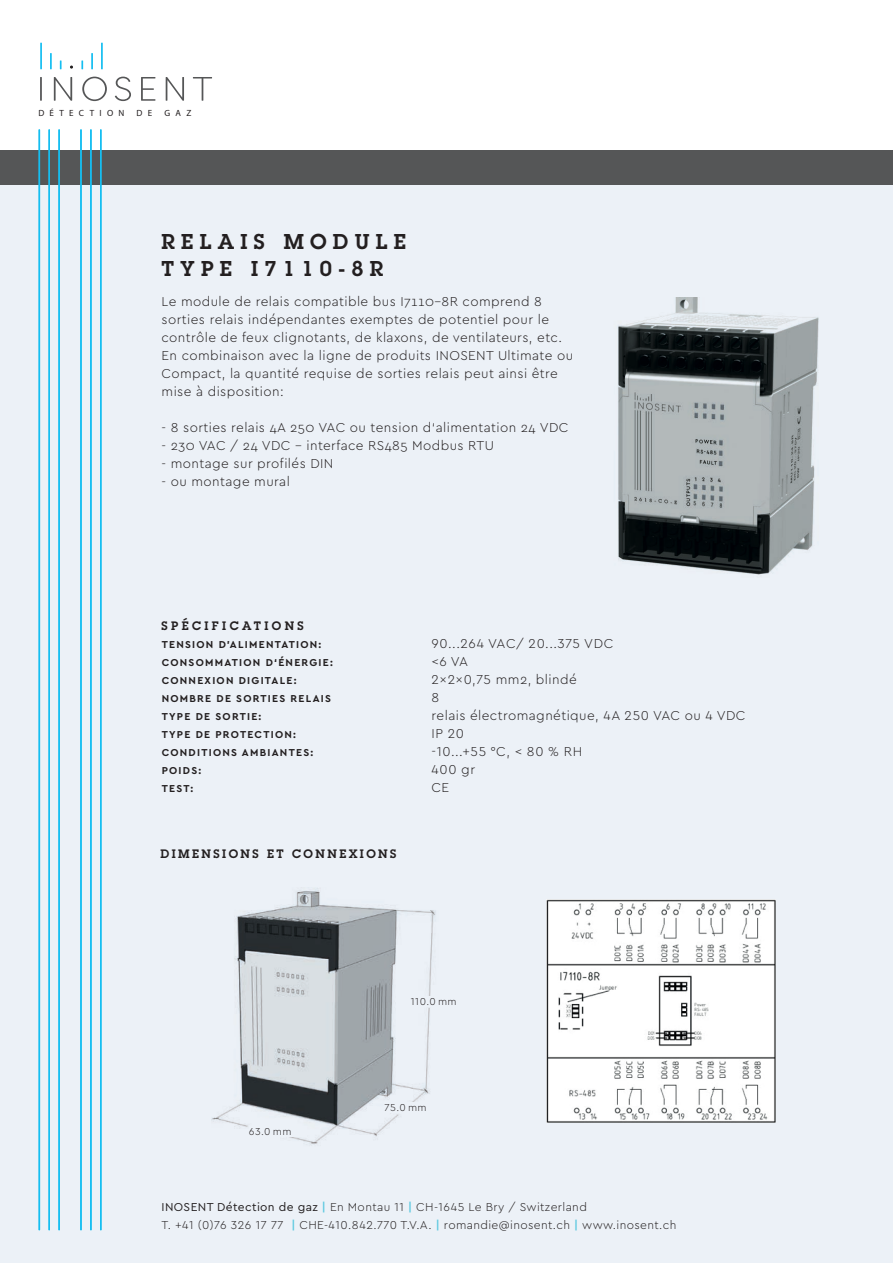
<style>
.page{position:relative;width:893px;height:1263px;background:#fff}
.page>*{position:absolute;margin:0;border:0;box-sizing:border-box;transform-origin:0 0}
.t1{font:600 21px/27px "Lubalin Graph";letter-spacing:.3em;color:#231f20}
.t2{font:300 13.5px/18px "Cera PRO";letter-spacing:.03em;color:#231f20}
.t3{font:300 13.5px "Cera PRO";letter-spacing:.05em;color:#231f20}
.t4{font:300 12px/18px "Cera PRO";letter-spacing:.03em;color:#231f20}
.t5{font:600 12px "Lubalin Graph";letter-spacing:.2em;color:#231f20}
.t6{font:600 12px "Lubalin Graph";letter-spacing:.28em;color:#231f20}
.t7{font:700 10.5px "Cera PRO";letter-spacing:.12em;color:#231f20}
.t8{font:300 10.5px "Cera PRO";letter-spacing:.05em;color:#231f20}
.t9{font:9px "Myriad Pro";letter-spacing:.59em;color:#231f20}
.s1{font-weight:400}
.s2{font-weight:700;color:#61cae1}
</style>
<div class="page">
<div style="left:0;top:163px;width:893px;height:1100px;background:#ecf1f7"></div>
<div style="left:0;top:150px;width:893px;height:34px;background:#555657"></div>
<hr style="left:39px;top:129px;width:1px;height:1101px;background:#15bef1">
<hr style="left:49px;top:129px;width:1px;height:1101px;background:#15bef1">
<hr style="left:58px;top:129px;width:2px;height:1101px;background:#15bef1">
<hr style="left:100px;top:129px;width:2px;height:1101px;background:#15bef1">
<hr style="left:90px;top:129px;width:2px;height:1101px;background:#15bef1">
<hr style="left:80px;top:129px;width:2px;height:1101px;background:#15bef1">
<svg style="left:40px;top:77px;width:172px;height:24px"></svg>
<hr style="left:40px;top:43px;width:2px;height:26px;background:#15bef1">
<svg style="left:50px;top:53px;width:2px;height:16px"></svg>
<svg style="left:60px;top:60px;width:2px;height:9px"></svg>
<hr style="left:101px;top:43px;width:2px;height:26px;background:#15bef1">
<svg style="left:91px;top:53px;width:2px;height:16px"></svg>
<svg style="left:81px;top:60px;width:2px;height:9px"></svg>
<img style="left:618px;top:297px;width:201px;height:278px">
<img style="left:546px;top:899px;width:230px;height:223px">
<img style="left:211px;top:888px;width:225px;height:256px">
<div style="left:384px;top:1102px;width:58px;height:10px;background:#ecf1f7"></div>
<div style="left:249px;top:1126px;width:58px;height:10px;background:#ecf1f7"></div>
<div style="left:411px;top:996px;width:58px;height:10px;background:#ecf1f7"></div>
<p class="t9" style="left:38px;top:108px;width:88px">DÉTECTION</p>
<p class="t9" style="left:137px;top:108px;width:17px">D E</p>
<p class="t9" style="left:165px;top:108px;width:29px">GAZ</p>
<h1 class="t1" style="left:162px;top:228px;width:246px">RELAIS MODULE<br>TYPE I7110-8R</h1>
<p class="t2" style="left:162px;top:292px;width:413px">Le module de relais compatible bus I7110–8R comprend 8 sorties relais indépendantes exemptes de potentiel pour le contrôle de feux clignotants, de klaxons, de ventilateurs, etc.<br>En combinaison avec la ligne de produits INOSENT Ultimate ou Compact, la quantité requise de sorties relais peut ainsi être mise à disposition:</p>
<p class="t2" style="left:162px;top:418px;width:408px">- 8 sorties relais 4A 250 VAC ou tension d‘alimentation 24 VDC</p>
<p class="t2" style="left:162px;top:436px;width:334px">- 230 VAC / 24 VDC – interface RS485 Modbus RTU</p>
<p class="t2" style="left:162px;top:454px;width:173px">- montage sur profilés DIN</p>
<p class="t2" style="left:162px;top:472px;width:130px">- ou montage mural</p>
<p class="t6" style="left:162px;top:618px;width:144px">SPÉCIFICATIONS</p>
<p class="t7" style="left:162px;top:638px;width:161px">TENSION D’ALIMENTATION:</p>
<p class="t3" style="left:432px;top:635px;width:183px">90...264 VAC/ 20...375 VDC</p>
<p class="t7" style="left:162px;top:656px;width:173px">CONSOMMATION D‘ÉNERGIE:</p>
<p class="t2" style="left:432px;top:652px;width:38px">&lt;6 VA</p>
<p class="t7" style="left:162px;top:674px;width:136px">CONNEXION DIGITALE:</p>
<p class="t2" style="left:432px;top:670px;width:147px">2×2×0,75 mm2, blindé</p>
<p class="t7" style="left:162px;top:692px;width:171px">NOMBRE DE SORTIES RELAIS</p>
<p class="t2" style="left:432px;top:688px;width:9px">8</p>
<p class="t7" style="left:162px;top:710px;width:101px">TYPE DE SORTIE:</p>
<p class="t2" style="left:432px;top:706px;width:315px">relais électromagnétique, 4A 250 VAC ou 4 VDC</p>
<p class="t7" style="left:162px;top:728px;width:136px">TYPE DE PROTECTION:</p>
<p class="t2" style="left:432px;top:724px;width:34px">IP 20</p>
<p class="t7" style="left:162px;top:746px;width:153px">CONDITIONS AMBIANTES:</p>
<p class="t2" style="left:432px;top:742px;width:152px">-10...+55 °C, &lt; 80 % RH</p>
<p class="t7" style="left:162px;top:764px;width:41px">POIDS:</p>
<p class="t2" style="left:432px;top:760px;width:45px">400 gr</p>
<p class="t7" style="left:162px;top:782px;width:33px">TEST:</p>
<p class="t2" style="left:432px;top:778px;width:19px">CE</p>
<p class="t5" style="left:161px;top:846px;width:237px">DIMENSIONS ET CONNEXIONS</p>
<p class="t8" style="left:411px;top:994px;width:47px">110.0 mm</p>
<p class="t8" style="left:249px;top:1124px;width:44px">63.0 mm</p>
<p class="t8" style="left:384px;top:1100px;width:44px">75.0 mm</p>
<p class="t4" style="left:162px;top:1198px;width:516px"><span class="s1">INOSENT Détection de gaz</span> <span class="s2">|</span> En Montau 11 <span class="s2">|</span> CH-1645 Le Bry / Switzerland<br>T. +41 (0)76 326 17 77 <span class="s2">|</span> CHE-410.842.770 T.V.A. <span class="s2">|</span> romandie@inosent.ch <span class="s2">|</span> www.inosent.ch</p>
</div>
